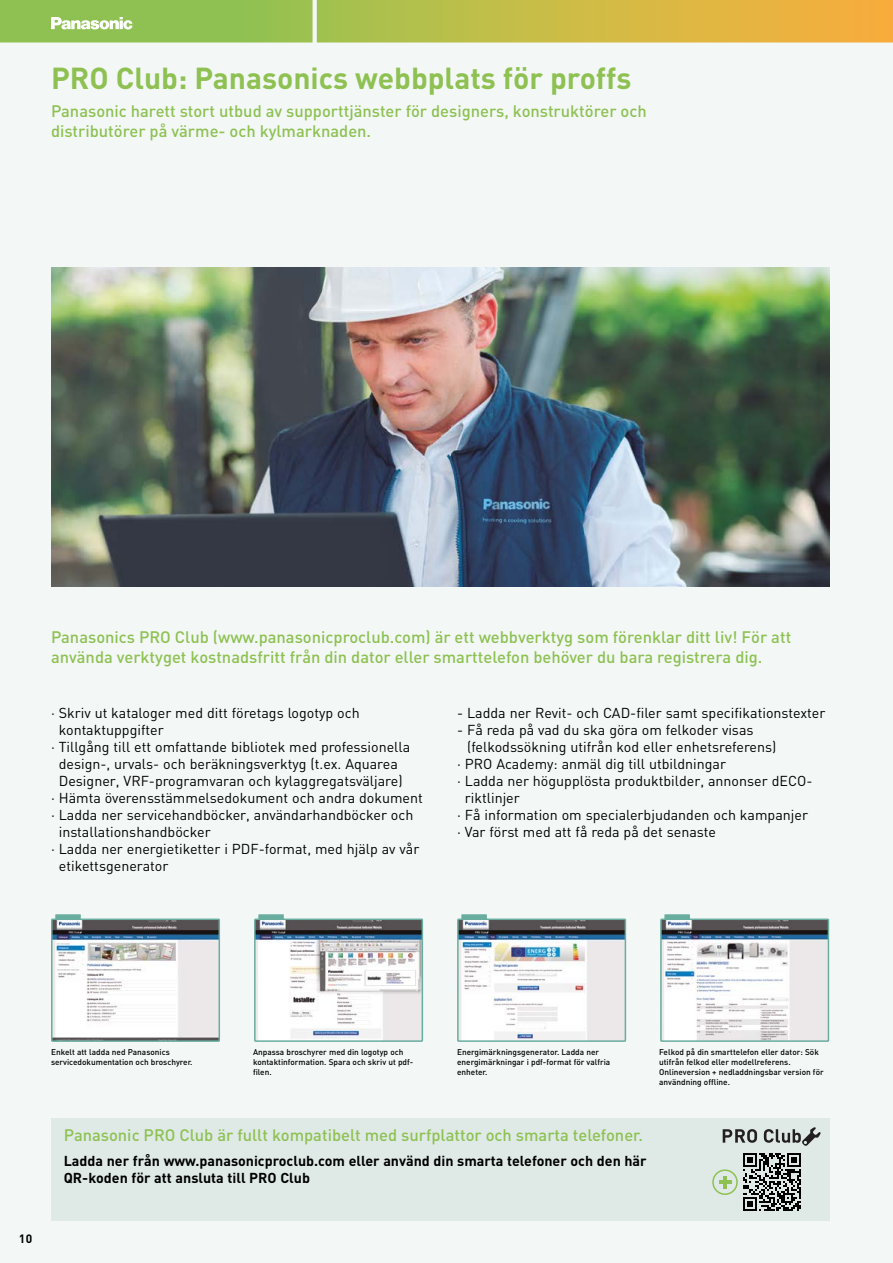
<style>
.page{position:relative;width:893px;height:1263px;background:#f3f8f7}
.page>*{position:absolute;margin:0;border:0;box-sizing:border-box;transform-origin:0 0}
.t1{font:700 30px "DIN";color:#8ec152}
.t2{font:500 16.5px/19.8px "DIN";color:#8ec152}
.t3{font:14.25px "DIN";color:#000}
.t4{font:700 14.25px/17.1px "DIN";color:#000}
.t5{font:700 12px "DIN";color:#000}
.t6{font:500 8.25px/9.9px "DIN";color:#000}
</style>
<div class="page">
<div style="left:258px;top:914px;width:26px;height:7px;background:#68ad9e"></div>
<img style="left:257px;top:921px;width:163px;height:118px">
<div style="left:254px;top:918px;width:169px;height:124px;border:2px solid #68ad9e"></div>
<div style="left:664px;top:914px;width:26px;height:7px;background:#68ad9e"></div>
<img style="left:663px;top:921px;width:163px;height:118px">
<div style="left:660px;top:918px;width:169px;height:124px;border:2px solid #68ad9e"></div>
<div style="left:461px;top:914px;width:26px;height:7px;background:#68ad9e"></div>
<img style="left:460px;top:921px;width:163px;height:118px">
<div style="left:457px;top:918px;width:169px;height:124px;border:2px solid #68ad9e"></div>
<div style="left:55px;top:914px;width:26px;height:7px;background:#68ad9e"></div>
<img style="left:54px;top:921px;width:163px;height:118px">
<div style="left:51px;top:918px;width:169px;height:124px;border:2px solid #68ad9e"></div>
<div style="left:51px;top:1118px;width:778px;height:102px;background:#dfeae7"></div>
<svg style="left:723px;top:1129px;width:34px;height:14px"></svg>
<svg style="left:764px;top:1127px;width:57px;height:19px"></svg>
<svg style="left:743px;top:1153px;width:58px;height:58px"></svg>
<img style="left:51px;top:268px;width:778px;height:319px">
<svg style="left:0;top:0;width:893px;height:43px;background:#bcbd4e"></svg>
<div style="left:712px;top:1169px;width:26px;height:26px;border:2px solid #8ec152;border-radius:50%"></div>
<hr style="left:723px;top:1176px;width:4px;height:12px;background:#8ec152">
<hr style="left:719px;top:1180px;width:12px;height:4px;background:#8ec152">
<h1 class="t1" style="left:51px;top:58px;width:582px">PRO Club: Panasonics webbplats för proffs</h1>
<p class="t2" style="left:51px;top:101px;width:597px">Panasonic harett stort utbud av supporttjänster för designers, konstruktörer och distributörer på värme- och kylmarknaden.</p>
<p class="t2" style="left:51px;top:627px;width:742px">Panasonics PRO Club (www.panasonicproclub.com) är ett webbverktyg som förenklar ditt liv! För att använda verktyget kostnadsfritt från din dator eller smarttelefon behöver du bara registrera dig.</p>
<p class="t3" style="left:51px;top:703px;width:310px">· Skriv ut kataloger med ditt företags logotyp och</p>
<p class="t3" style="left:59px;top:720px;width:106px">kontaktuppgifter</p>
<p class="t3" style="left:51px;top:738px;width:361px">· Tillgång till ett omfattande bibliotek med professionella</p>
<p class="t3" style="left:59px;top:755px;width:341px">design-, urvals- och beräkningsverktyg (t.ex. Aquarea</p>
<p class="t3" style="left:59px;top:772px;width:345px">Designer, VRF-programvaran och kylaggregatsväljare)</p>
<p class="t3" style="left:51px;top:789px;width:373px">· Hämta överensstämmelsedokument och andra dokument</p>
<p class="t3" style="left:51px;top:806px;width:364px">· Ladda ner servicehandböcker, användarhandböcker och</p>
<p class="t3" style="left:59px;top:823px;width:154px">installationshandböcker</p>
<p class="t3" style="left:51px;top:840px;width:370px">· Ladda ner energietiketter i PDF-format, med hjälp av vår</p>
<p class="t3" style="left:59px;top:857px;width:111px">etikettsgenerator</p>
<p class="t3" style="left:457px;top:703px;width:370px">- Ladda ner Revit- och CAD-filer samt specifikationstexter</p>
<p class="t3" style="left:457px;top:720px;width:298px">- Få reda på vad du ska göra om felkoder visas</p>
<p class="t3" style="left:467px;top:738px;width:311px">(felkodssökning utifrån kod eller enhetsreferens)</p>
<p class="t3" style="left:457px;top:755px;width:270px">· PRO Academy: anmäl dig till utbildningar</p>
<p class="t3" style="left:457px;top:772px;width:357px">· Ladda ner högupplösta produktbilder, annonser dECO-</p>
<p class="t3" style="left:465px;top:789px;width:56px">riktlinjer</p>
<p class="t3" style="left:457px;top:806px;width:352px">· Få information om specialerbjudanden och kampanjer</p>
<p class="t3" style="left:457px;top:823px;width:260px">· Var först med att få reda på det senaste</p>
<p class="t6" style="left:51px;top:1047px;width:143px">Enkelt att ladda ned Panasonics servicedokumentation och broschyrer.</p>
<p class="t6" style="left:253px;top:1047px;width:162px">Anpassa broschyrer med din logotyp och kontaktinformation. Spara och skriv ut pdf&shy;filen.</p>
<p class="t6" style="left:659px;top:1047px;width:166px">Felkod på din smarttelefon eller dator: Sök utifrån felkod eller modellreferens.<br>Onlineversion + nedladdningsbar version för användning offline.</p>
<p class="t6" style="left:457px;top:1047px;width:155px">Energimärkningsgenerator. Ladda ner energimärkningar i pdf-format för valfria enheter.</p>
<p class="t2" style="left:64px;top:1124px;width:581px">Panasonic PRO Club är fullt kompatibelt med surfplattor och smarta telefoner.</p>
<p class="t4" style="left:64px;top:1152px;width:584px">Ladda ner från www.panasonicproclub.com eller använd din smarta telefoner och den här<br>QR-koden för att ansluta till PRO Club</p>
<p class="t5" style="left:19px;top:1231px;width:15px">10</p>
</div>
